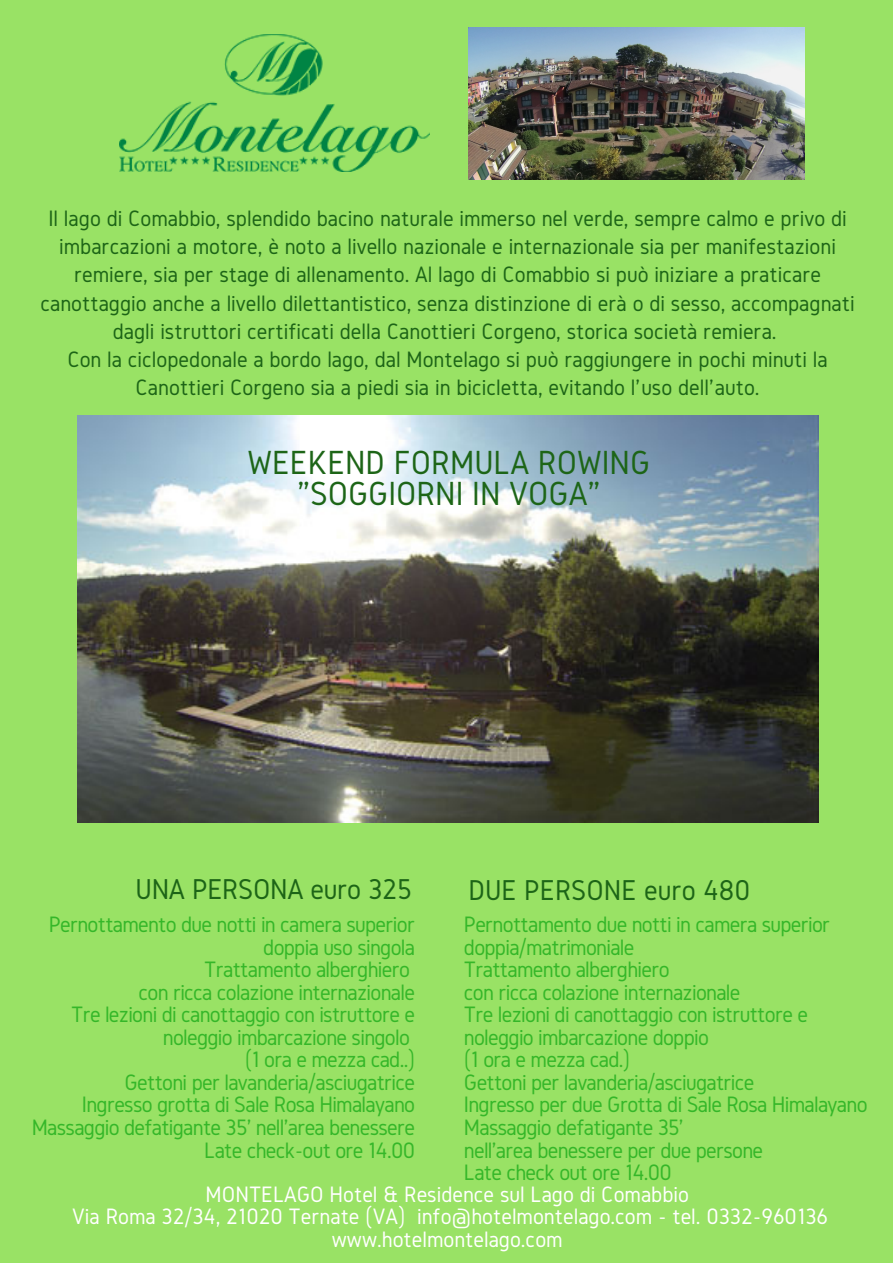
<style>
.page{position:relative;width:893px;height:1263px;background:#99e265}
.page>*{position:absolute;margin:0;border:0;box-sizing:border-box;transform-origin:0 0}
.t1{font:34.8px/31.5px "Gidole";color:#1d6517;text-align:center}
.t2{font:29.85px "Gidole";letter-spacing:-.005em;color:#1d6517}
.t3{font:23.25px/22.5px "Gidole";letter-spacing:-.03em;color:#35b729;text-align:right}
.t4{font:23.25px/28.2px "Gidole";color:#1d6517;text-align:center}
.t5{font:23.25px/22.5px "Gidole";color:#fff;text-align:center}
</style>
<div class="page">
<img style="left:119px;top:35px;width:310px;height:136px">
<img style="left:468px;top:27px;width:336px;height:152px">
<img style="left:78px;top:415px;width:741px;height:407px">
<p class="t4" style="left:40px;top:204px;width:816px">Il lago di Comabbio, splendido bacino naturale immerso nel verde, sempre calmo e privo di imbarcazioni a motore, è noto a livello nazionale e internazionale sia per manifestazioni remiere, sia per stage di allenamento. Al lago di Comabbio si può iniziare a praticare canottaggio anche a livello dilettantistico, senza distinzione di erà o di sesso, accompagnati dagli istruttori certificati della Canottieri Corgeno, storica società remiera.<br>Con la ciclopedonale a bordo lago, dal Montelago si può raggiungere in pochi minuti la Canottieri Corgeno sia a piedi sia in bicicletta, evitando l’uso dell’auto.</p>
<h1 class="t1" style="left:248px;top:446px;width:404px">WEEKEND FORMULA ROWING "SOGGIORNI IN VOGA"</h1>
<p class="t2" style="left:135px;top:873px;width:278px">UNA PERSONA euro 325</p>
<p class="t2" style="left:468px;top:874px;width:283px">DUE PERSONE euro 480</p>
<p class="t3" style="left:32px;top:913px;width:385px">Pernottamento due notti in camera superior doppia uso singola<br>Trattamento alberghiero<br>con ricca colazione internazionale<br>Tre lezioni di canottaggio con istruttore e noleggio imbarcazione singolo<br>(1 ora e mezza cad..)<br>Gettoni per lavanderia/asciugatrice<br>Ingresso grotta di Sale Rosa Himalayano Massaggio defatigante 35' nell'area benessere Late check-out ore 14.00</p>
<p class="t3" style="left:464px;top:913px;width:405px;text-align:left">Pernottamento due notti in camera superior doppia/matrimoniale<br>Trattamento alberghiero<br>con ricca colazione internazionale<br>Tre lezioni di canottaggio con istruttore e noleggio imbarcazione doppio<br>(1 ora e mezza cad.)<br>Gettoni per lavanderia/asciugatrice<br>Ingresso per due Grotta di Sale Rosa Himalayano<br>Massaggio defatigante 35'<br>nell'area benessere per due persone<br>Late check out ore 14.00</p>
<p class="t5" style="left:72px;top:1182px;width:757px">MONTELAGO Hotel &amp; Residence sul Lago di Comabbio<br>Via Roma 32/34, 21020 Ternate (VA) info@hotelmontelago.com - tel. 0332-960136 www.hotelmontelago.com</p>
</div>
